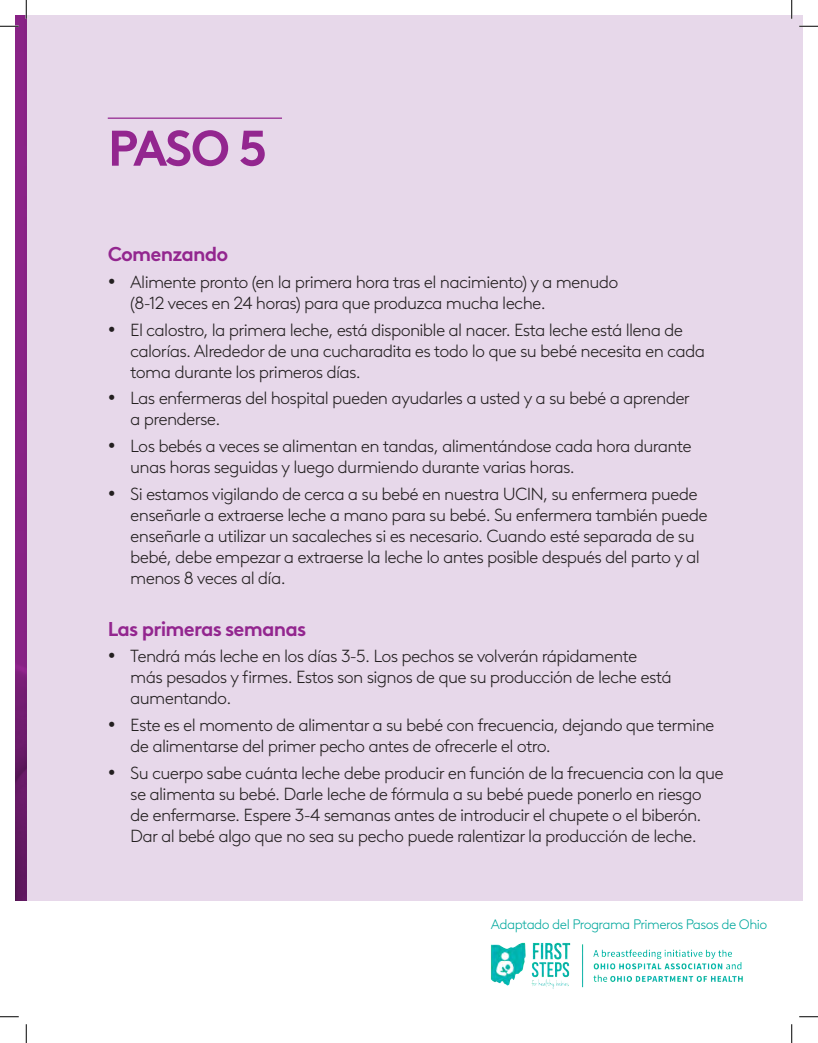
<style>
.page{position:relative;width:818px;height:1043px;background:#fff}
.page>*{position:absolute;margin:0;border:0;box-sizing:border-box;transform-origin:0 0}
.t1{font:700 50px "Brown LL";color:#93268f}
.t2{font:700 20px "Brown LL";letter-spacing:-.04em;color:#93268f}
.t3{font:300 17.5px/21px "Brown LL";letter-spacing:-.04em;color:#231f20}
.t4{font:300 13.75px "Brown LL";letter-spacing:-.04em;color:#00a89d}
</style>
<div class="page">
<img style="left:490px;top:942px;width:253px;height:47px">
<div style="left:24px;top:15px;width:778px;height:885px;background:#e7d8ea"></div>
<svg style="left:15px;top:15px;width:11px;height:885px;background:#7f207d"></svg>
<hr style="left:108px;top:118px;width:174px;height:1px;background:#93268f">
<svg style="left:0;top:25px;width:19px;height:2px"></svg>
<svg style="left:799px;top:25px;width:19px;height:2px"></svg>
<svg style="left:0;top:1016px;width:19px;height:1px"></svg>
<svg style="left:799px;top:1016px;width:19px;height:1px"></svg>
<svg style="left:25px;top:0;width:2px;height:19px"></svg>
<svg style="left:25px;top:1024px;width:2px;height:18px"></svg>
<svg style="left:791px;top:0;width:1px;height:19px"></svg>
<svg style="left:791px;top:1024px;width:1px;height:18px"></svg>
<p class="t1" style="left:108px;top:110px;width:161px">PASO 5</p>
<p class="t2" style="left:108px;top:239px;width:122px">Comenzando</p>
<p class="t3" style="left:130px;top:270px;width:489px;text-indent:-23px">• Alimente pronto (en la primera hora tras el nacimiento) y a menudo (8-12 veces en 24 horas) para que produzca mucha leche.</p>
<p class="t3" style="left:130px;top:318px;width:576px;text-indent:-23px">• El calostro, la primera leche, está disponible al nacer. Esta leche está llena de calorías. Alrededor de una cucharadita es todo lo que su bebé necesita en cada toma durante los primeros días.</p>
<p class="t3" style="left:130px;top:387px;width:561px;text-indent:-23px">• Las enfermeras del hospital pueden ayudarles a usted y a su bebé a aprender a prenderse.</p>
<p class="t3" style="left:130px;top:434px;width:563px;text-indent:-23px">• Los bebés a veces se alimentan en tandas, alimentándose cada hora durante unas horas seguidas y luego durmiendo durante varias horas.</p>
<p class="t3" style="left:130px;top:482px;width:579px;text-indent:-23px">• Si estamos vigilando de cerca a su bebé en nuestra UCIN, su enfermera puede enseñarle a extraerse leche a mano para su bebé. Su enfermera también puede enseñarle a utilizar un sacaleches si es necesario. Cuando esté separada de su bebé, debe empezar a extraerse la leche lo antes posible después del parto y al menos 8 veces al día.</p>
<p class="t2" style="left:108px;top:613px;width:200px">Las primeras semanas</p>
<p class="t3" style="left:130px;top:645px;width:543px;text-indent:-23px">• Tendrá más leche en los días 3-5. Los pechos se volverán rápidamente más pesados y firmes. Estos son signos de que su producción de leche está aumentando.</p>
<p class="t3" style="left:130px;top:713px;width:585px;text-indent:-23px">• Este es el momento de alimentar a su bebé con frecuencia, dejando que termine de alimentarse del primer pecho antes de ofrecerle el otro.</p>
<p class="t3" style="left:108px;top:761px;width:617px;text-align:center">• Su cuerpo sabe cuánta leche debe producir en función de la frecuencia con la que se alimenta su bebé. Darle leche de fórmula a su bebé puede ponerlo en riesgo<br>de enfermarse. Espere 3-4 semanas antes de introducir el chupete o el biberón.<br>Dar al bebé algo que no sea su pecho puede ralentizar la producción de leche.</p>
<p class="t4" style="left:491px;top:914px;width:278px">Adaptado del Programa Primeros Pasos de Ohio</p>
</div>
